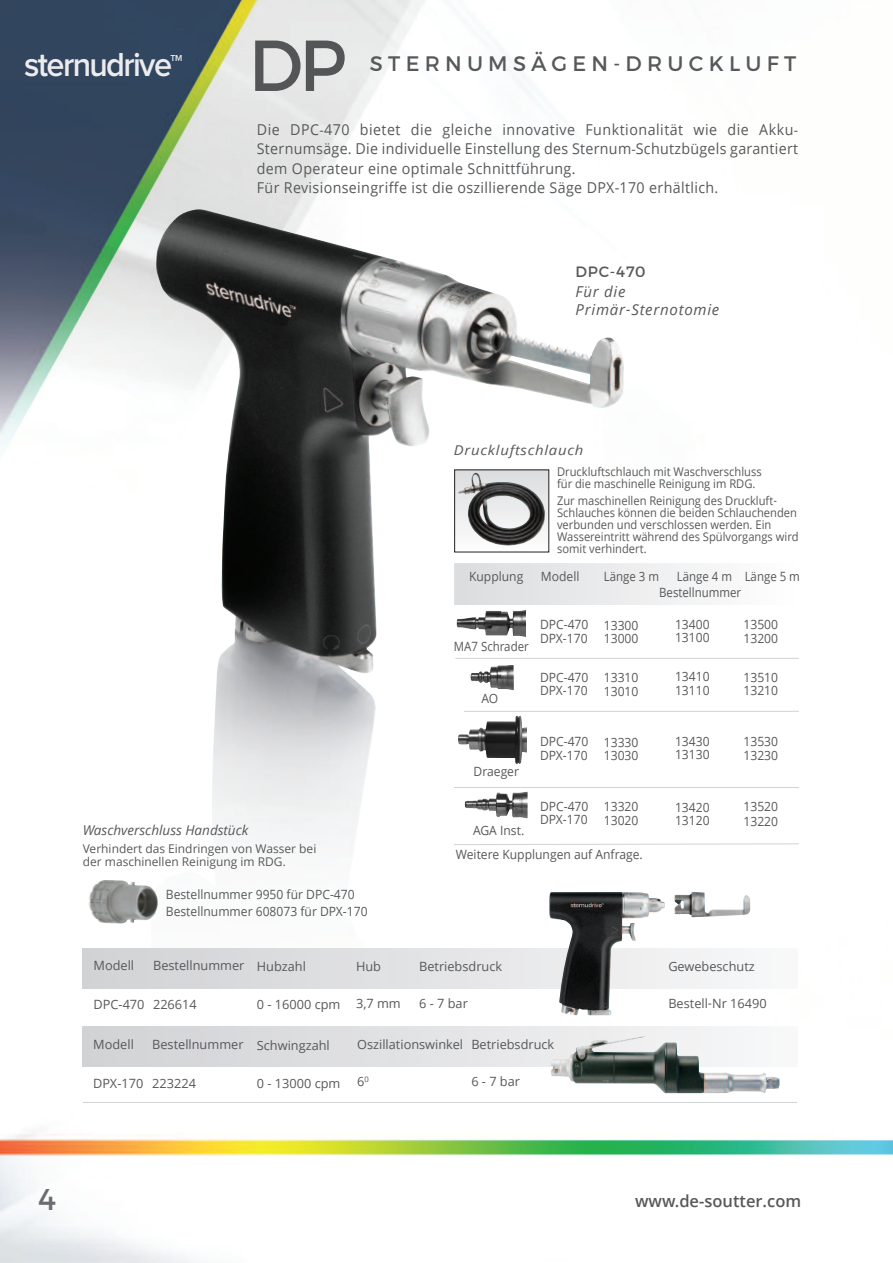
<style>
.page{position:relative;width:893px;height:1263px;background:#fff}
.page>*{position:absolute;margin:0;border:0;box-sizing:border-box;transform-origin:0 0}
.t1{font:72px "Montserrat";color:#545557}
.t2{font:600 34.5px "Proxima Nova";letter-spacing:-.05em;color:#ececee;scale:.94 1}
.t3{font:30px "Montserrat";color:#6c6d70}
.t4{font:21px "Montserrat";letter-spacing:.25em;color:#57585a}
.t5{font:600 16.5px "Open Sans";color:#57585a}
.t6{font:15px/19.5px "Open Sans";letter-spacing:.025em;color:#57585a;scale:.95 1}
.t7{font:italic 15px/18.3px "Open Sans";letter-spacing:.05em;color:#57585a}
.t8{font:15px "Montserrat";letter-spacing:.05em;color:#57585a}
.t9{font:italic 13.5px "Open Sans";color:#57585a}
.t10{font:italic 13.5px "Open Sans";letter-spacing:.05em;color:#57585a;scale:1.1 1}
.t11{font:12.75px/13.5px "Open Sans";color:#57585a;scale:.95 1}
.t12{font:12.75px "Open Sans";color:#57585a}
.t13{font:12.75px "Open Sans";color:#57585a;scale:.9 1}
.t14{font:12px/12px "Open Sans";color:#57585a;scale:.93 1}
.t15{font:12px/13.5px "Open Sans";color:#57585a}
.t16{font:600 9px "Proxima Nova";color:#ececee;scale:.96 1}
.s1{font-family:"Lucida Grande"}
.s2{font-size:13.5px}
.s3{font-family:"Koz Min Pr 6 N";font-weight:500}
.s4{font-family:"Lucida Grande";font-style:normal}
</style>
<div class="page">
<img style="left:0;top:0;width:893px;height:1263px">
<img style="left:151px;top:208px;width:473px;height:740px">
<svg style="left:83px;top:948px;width:714px;height:41px"></svg>
<div style="left:83px;top:1026px;width:714px;height:41px;background:linear-gradient(to right,#d1d2d4,#f8f8f9)"></div>
<hr style="left:83px;top:1102px;width:714px;height:1px;background:#d1d2d4">
<img style="left:674px;top:892px;width:76px;height:25px">
<img style="left:549px;top:892px;width:116px;height:123px">
<img style="left:550px;top:1036px;width:230px;height:57px">
<img style="left:87px;top:880px;width:73px;height:47px">
<div style="left:455px;top:470px;width:94px;height:82px;background:linear-gradient(to bottom,#dbdcdf,#fdfdfd)"></div>
<img style="left:458px;top:473px;width:87px;height:73px">
<hr style="left:455px;top:658px;width:344px;height:1px;background:#d1d2d4">
<hr style="left:464px;top:711px;width:335px;height:1px;background:#d1d2d4">
<hr style="left:454px;top:787px;width:345px;height:1px;background:#d1d2d4">
<svg style="left:453px;top:843px;width:346px;height:2px"></svg>
<img style="left:457px;top:610px;width:69px;height:27px">
<img style="left:470px;top:665px;width:44px;height:25px">
<img style="left:465px;top:791px;width:63px;height:27px">
<img style="left:458px;top:715px;width:69px;height:49px">
<img style="left:455px;top:564px;width:344px;height:41px">
<h2 class="t2" style="left:24px;top:53px;width:159px">sternudrive</h2>
<p class="t16" style="left:170px;top:55px;width:14px">TM</p>
<h1 class="t1" style="left:249px;top:38px;width:99px">DP</h1>
<h3 class="t4" style="left:370px;top:56px;width:428px">STERNUMSÄGEN<span class="s1">‐</span>DRUCKLUFT</h3>
<p class="t6" style="left:257px;top:119px;width:571px">Die DPC<span class="s2">-</span>470 bietet die gleiche innovative Funktionalität wie die Akku<span class="s2">-</span>Sternumsäge. Die individuelle Einstellung des Sternum<span class="s2">-</span>Schutzbu<span class="s3">̈</span>gels garantiert dem Operateur eine optimale Schnittfu<span class="s3">̈</span>hrung.<br>Fu<span class="s3">̈</span> r Revisionseingriffe ist die oszillierende Säge DPX-170 erhältlich.</p>
<p class="t8" style="left:576px;top:266px;width:72px">DPC-470</p>
<p class="t7" style="left:576px;top:282px;width:145px">Fu<span class="s4">̈</span>r die<br>Primär<span class="s4">‐</span>Sternotomie</p>
<p class="t10" style="left:454px;top:441px;width:119px">Druckluftschlauch</p>
<p class="t14" style="left:557px;top:465px;width:221px">Druckluftschlauch mit Waschverschluss fu<span class="s1">̈</span>r die maschinelle Reinigung im RDG.</p>
<p class="t14" style="left:557px;top:494px;width:261px">Zur maschinellen Reinigung des Druckluft<span class="s1">‐ </span>Schlauches können die beiden Schlauchenden verbunden und verschlossen werden. Ein Wassereintritt während des Spu<span class="s1">̈</span>lvorgangs wird somit verhindert.</p>
<p class="t11" style="left:469px;top:569px;width:59px">Kupplung</p>
<p class="t11" style="left:541px;top:570px;width:42px">Modell</p>
<p class="t13" style="left:604px;top:568px;width:63px">Länge 3 m</p>
<p class="t13" style="left:677px;top:567px;width:138px">Länge 4 m Länge 5 m</p>
<p class="t13" style="left:454px;top:637px;width:85px">MA7 Schrader</p>
<p class="t11" style="left:481px;top:691px;width:19px">AO</p>
<p class="t11" style="left:540px;top:618px;width:52px">DPC-470<br>DPX-170</p>
<p class="t11" style="left:540px;top:670px;width:52px">DPC-470<br>DPX-170</p>
<p class="t11" style="left:474px;top:764px;width:49px">Draeger</p>
<p class="t11" style="left:540px;top:735px;width:52px">DPC-470<br>DPX-170</p>
<p class="t11" style="left:604px;top:618px;width:38px">13300<br>13000</p>
<p class="t11" style="left:604px;top:670px;width:38px">13310<br>13010</p>
<p class="t11" style="left:604px;top:735px;width:38px">13330<br>13030</p>
<p class="t13" style="left:659px;top:583px;width:93px">Bestellnummer</p>
<p class="t11" style="left:675px;top:617px;width:38px">13400<br>13100</p>
<p class="t11" style="left:675px;top:670px;width:38px">13410<br>13110</p>
<p class="t11" style="left:675px;top:734px;width:38px">13430<br>13130</p>
<p class="t11" style="left:743px;top:617px;width:38px">13500<br>13200</p>
<p class="t11" style="left:743px;top:670px;width:38px">13510<br>13210</p>
<p class="t11" style="left:743px;top:734px;width:38px">13530<br>13230</p>
<p class="t9" style="left:83px;top:820px;width:167px">Waschverschluss Handstu<span class="s4">̈</span>ck</p>
<p class="t15" style="left:83px;top:841px;width:235px">Verhindert das Eindringen von Wasser bei der maschinellen Reinigung im RDG.</p>
<p class="t11" style="left:166px;top:886px;width:214px;line-height:16.8px">Bestellnummer 9950 fu<span class="s3">̈</span> r DPC-470<br>Bestellnummer 608073 fu<span class="s3">̈</span> r DPX-170</p>
<p class="t12" style="left:94px;top:956px;width:42px">Modell</p>
<p class="t12" style="left:94px;top:995px;width:52px">DPC-470</p>
<p class="t12" style="left:153px;top:956px;width:93px">Bestellnummer</p>
<p class="t12" style="left:153px;top:995px;width:45px">226614</p>
<p class="t12" style="left:257px;top:957px;width:51px">Hubzahl</p>
<p class="t12" style="left:257px;top:995px;width:85px">0 - 16000 cpm</p>
<p class="t12" style="left:356px;top:957px;width:27px">Hub</p>
<p class="t12" style="left:356px;top:995px;width:46px">3,7 mm</p>
<p class="t11" style="left:473px;top:823px;width:55px">AGA Inst.</p>
<p class="t11" style="left:540px;top:799px;width:52px">DPC-470<br>DPX-170</p>
<p class="t11" style="left:604px;top:799px;width:38px">13320<br>13020</p>
<p class="t11" style="left:456px;top:847px;width:198px">Weitere Kupplungen auf Anfrage.</p>
<p class="t12" style="left:419px;top:957px;width:85px">Betriebsdruck</p>
<p class="t12" style="left:419px;top:994px;width:50px">6-7bar</p>
<p class="t12" style="left:93px;top:1035px;width:42px">Modell</p>
<p class="t12" style="left:93px;top:1074px;width:52px">DPX-170</p>
<p class="t12" style="left:152px;top:1035px;width:93px">Bestellnummer</p>
<p class="t12" style="left:152px;top:1074px;width:45px">223224</p>
<p class="t12" style="left:257px;top:1036px;width:74px">Schwingzahl</p>
<p class="t12" style="left:257px;top:1074px;width:85px">0 - 13000 cpm</p>
<p class="t12" style="left:357px;top:1035px;width:107px">Oszillationswinkel</p>
<p class="t12" style="left:357px;top:1073px;width:13px">6<sup>0</sup></p>
<p class="t12" style="left:471px;top:1035px;width:85px">Betriebsdruck</p>
<p class="t12" style="left:471px;top:1073px;width:50px">6-7bar</p>
<p class="t11" style="left:675px;top:800px;width:38px">13420<br>13120</p>
<p class="t11" style="left:743px;top:798px;width:38px;line-height:15.5px">13520<br>13220</p>
<p class="t12" style="left:668px;top:957px;width:88px">Gewebeschutz</p>
<p class="t12" style="left:668px;top:995px;width:100px">Bestell<span class="s1">‐</span>Nr 16490</p>
<h3 class="t3" style="left:38px;top:1188px;width:19px">4</h3>
<p class="t5" style="left:635px;top:1189px;width:168px">www.de-soutter.com</p>
</div>
